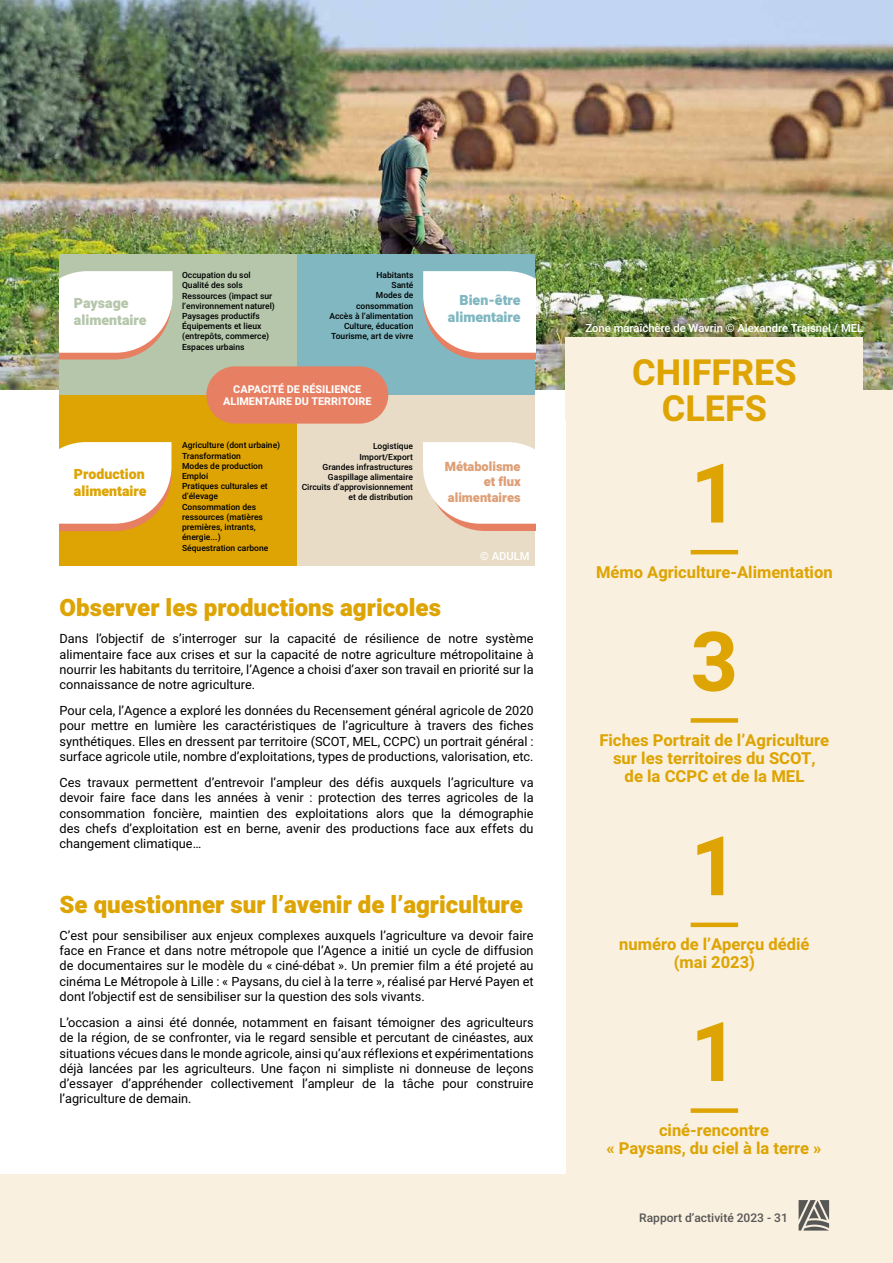
<style>
.page{position:relative;width:893px;height:1263px;background:#faf0df}
.page>*{position:absolute;margin:0;border:0;box-sizing:border-box;transform-origin:0 0}
.t1{font:700 82.5px/168.3px "Heebo";color:#dda403}
.t2{font:700 36px/36px "Heebo";color:#dda403;text-align:center}
.t3{font:900 24px "Heebo";color:#dda403}
.t4{font:700 16.5px/18px "Heebo";color:#dda403;text-align:center}
.t5{font:900 14.1px/17px "Heebo";color:#dda403}
.t6{font:900 14.1px/17px "Heebo";color:#80b7c1;text-align:right}
.t7{font:900 14.1px/17px "Heebo";color:#b5c6aa}
.t8{font:900 12.9px/15.5px "Heebo";color:#de9f77;text-align:right}
.t9{font:12.75px/15.3px "Heebo";color:#000;text-align:justify}
.t10{font:500 12px "Heebo";color:#575756}
.t11{font:500 11.25px "Heebo";color:#fff}
.t12{font:700 10.8px/12.9px "Heebo";color:#fff;text-align:center}
.t13{font:500 8.55px/10.2px "Heebo";color:#000}
</style>
<div class="page">
<div style="left:0;top:89px;width:566px;height:1085px;background:#fff"></div>
<img style="left:0;top:0;width:893px;height:389px">
<div style="left:60px;top:254px;width:237px;height:141px;background:#b5c6aa"></div>
<div style="left:60px;top:395px;width:237px;height:171px;background:#dda403"></div>
<div style="left:297px;top:395px;width:238px;height:171px;background:#e8dcc6"></div>
<div style="left:297px;top:254px;width:238px;height:141px;background:#80b7c1"></div>
<div style="left:206px;top:366px;width:182px;height:58px;background:#e78062;border-radius:29px"></div>
<svg style="left:60px;top:442px;width:111px;height:89px"></svg>
<svg style="left:423px;top:271px;width:112px;height:88px"></svg>
<svg style="left:423px;top:442px;width:112px;height:89px"></svg>
<svg style="left:60px;top:271px;width:113px;height:88px"></svg>
<div style="left:566px;top:337px;width:297px;height:83px;background:#faf0df"></div>
<hr style="left:691px;top:550px;width:47px;height:4px;background:#dda403">
<div style="left:691px;top:718px;width:47px;height:5px;background:#dda403"></div>
<div style="left:691px;top:922px;width:47px;height:5px;background:#dda403"></div>
<div style="left:691px;top:1108px;width:47px;height:5px;background:#dda403"></div>
<svg style="left:799px;top:1200px;width:30px;height:30px"></svg>
<p class="t7" style="left:74px;top:295px;width:74px">Paysage alimentaire</p>
<p class="t5" style="left:74px;top:466px;width:74px">Production alimentaire</p>
<p class="t13" style="left:182px;top:270px;width:94px">Occupation du sol<br>Qualité des sols<br>Ressources (impact sur l’environnement naturel)<br>Paysages productifs<br>Équipements et lieux (entrepôts, commerce)<br>Espaces urbains</p>
<p class="t13" style="left:329px;top:270px;width:86px;text-align:right">Habitants<br>Santé<br>Modes de consommation<br>Accès à l’alimentation<br>Culture, éducation<br>Tourisme, art de vivre</p>
<p class="t12" style="left:223px;top:382px;width:150px">CAPACITÉ DE RÉSILIENCE<br>ALIMENTAIRE DU TERRITOIRE</p>
<p class="t13" style="left:182px;top:440px;width:100px">Agriculture (dont urbaine)<br>Transformation<br>Modes de production<br>Emploi<br>Pratiques culturales et d’élevage<br>Consommation des ressources (matières premières, intrants, énergie...)<br>Séquestration carbone</p>
<p class="t13" style="left:302px;top:441px;width:113px;text-align:right">Logistique<br>Import/Export<br>Grandes infrastructures<br>Gaspillage alimentaire<br>Circuits d’approvisionnement et de distribution</p>
<p class="t6" style="left:448px;top:293px;width:74px">Bien-être alimentaire</p>
<p class="t8" style="left:445px;top:459px;width:77px">Métabolisme et flux alimentaires</p>
<p class="t11" style="left:480px;top:548px;width:51px">© ADULM</p>
<h3 class="t3" style="left:60px;top:591px;width:383px">Observer les productions agricoles</h3>
<p class="t9" style="left:60px;top:631px;width:476px">Dans l’objectif de s’interroger sur la capacité de résilience de notre système alimentaire face aux crises et sur la capacité de notre agriculture métropolitaine à nourrir les habitants du territoire, l’Agence a choisi d’axer son travail en priorité sur la connaissance de notre agriculture.</p>
<p class="t9" style="left:60px;top:703px;width:476px">Pour cela, l’Agence a exploré les données du Recensement général agricole de 2020 pour mettre en lumière les caractéristiques de l’agriculture à travers des fiches synthétiques. Elles en dressent par territoire (SCOT, MEL, CCPC) un portrait général : surface agricole utile, nombre d’exploitations, types de productions, valorisation, etc.</p>
<p class="t9" style="left:60px;top:775px;width:476px">Ces travaux permettent d’entrevoir l’ampleur des défis auxquels l’agriculture va devoir faire face dans les années à venir : protection des terres agricoles de la consommation foncière, maintien des exploitations alors que la démographie des chefs d’exploitation est en berne, avenir des productions face aux effets du changement climatique…</p>
<h3 class="t3" style="left:60px;top:888px;width:465px">Se questionner sur l’avenir de l’agriculture</h3>
<p class="t9" style="left:60px;top:927px;width:476px">C’est pour sensibiliser aux enjeux complexes auxquels l’agriculture va devoir faire face en France et dans notre métropole que l’Agence a initié un cycle de diffusion de documentaires sur le modèle du « ciné-débat ». Un premier film a été projeté au cinéma Le Métropole à Lille : « Paysans, du ciel à la terre », réalisé par Hervé Payen et dont l’objectif est de sensibiliser sur la question des sols vivants.</p>
<p class="t9" style="left:60px;top:1015px;width:476px">L’occasion a ainsi été donnée, notamment en faisant témoigner des agriculteurs de la région, de se confronter, via le regard sensible et percutant de cinéastes, aux situations vécues dans le monde agricole, ainsi qu’aux réflexions et expérimentations déjà lancées par les agriculteurs. Une façon ni simpliste ni donneuse de leçons d’essayer d’appréhender collectivement l’ampleur de la tâche pour construire l’agriculture de demain.</p>
<p class="t11" style="left:585px;top:320px;width:279px">Zone maraîchère de Wavrin © Alexandre Traisnel / MEL</p>
<h2 class="t2" style="left:632px;top:355px;width:166px">CHIFFRES<br>CLEFS</h2>
<h1 class="t1" style="left:691px;top:411px;width:49px">1<br>3</h1>
<p class="t4" style="left:596px;top:563px;width:238px">Mémo Agriculture-Alimentation</p>
<p class="t4" style="left:599px;top:732px;width:231px">Fiches Portrait de l’Agriculture sur les territoires du SCOT,<br>de la CCPC et de la MEL</p>
<h1 class="t1" style="left:691px;top:784px;width:49px">1</h1>
<p class="t4" style="left:619px;top:935px;width:192px">numéro de l’Aperçu dédié (mai 2023)</p>
<h1 class="t1" style="left:691px;top:970px;width:49px">1</h1>
<p class="t4" style="left:606px;top:1122px;width:217px">ciné-rencontre<br>« Paysans, du ciel à la terre »</p>
<p class="t10" style="left:639px;top:1209px;width:150px">Rapport d’activité 2023 - 31</p>
</div>
